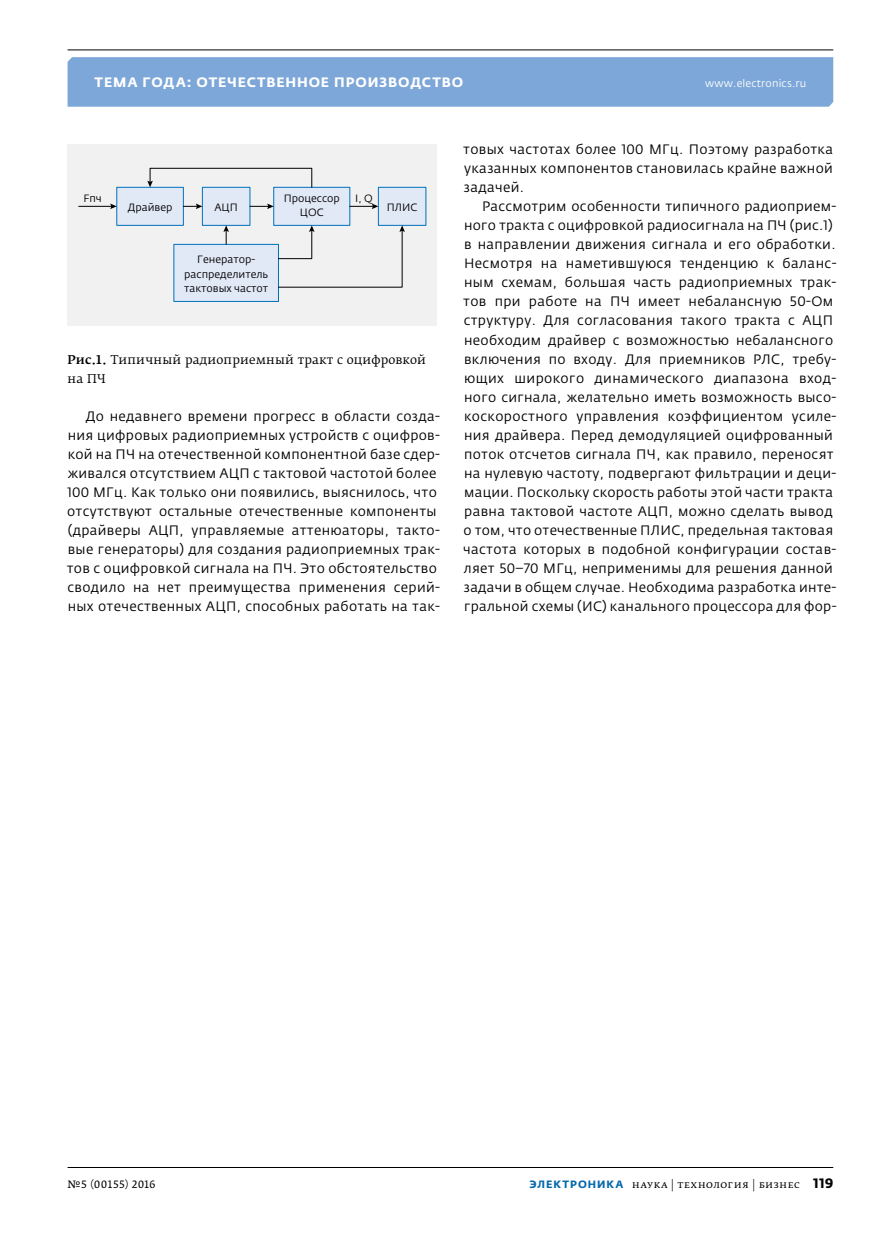
<style>
.page{position:relative;width:881px;height:1234px;background:#fff}
.page>*{position:absolute;margin:0;border:0;box-sizing:border-box;transform-origin:0 0}
.t1{font:13.5px/19px "Fedra Sans Pro";letter-spacing:.025em;color:#000}
.t2{font:700 13.5px "Fedra Sans Alt Pro";letter-spacing:.06em;color:#fff}
.t3{font:12px/19px "Fedra Serif B Pro";letter-spacing:.005em;color:#000}
.t4{font:10.5px/14.2px "Fedra Sans Pro";color:#000;text-align:center}
.t5{font:10.5px "Fedra Serif B Pro";letter-spacing:.035em;color:#000}
.t6{font:10.5px "Fedra Sans Pro";letter-spacing:.015em;color:#fff}
.t7{font:10.5px "Fedra Serif A Pro";letter-spacing:.035em;color:#000}
.s1{font-weight:500}
.s2{font-family:"Fedra Sans Alt Pro";font-weight:700;color:#0068ac}
.s3{font-family:"Fedra Sans Pro";font-weight:700;font-size:13.5px}
</style>
<div class="page">
<div style="left:67px;top:57px;width:765px;height:50px;background:#7da7d8"></div>
<hr style="left:67px;top:49px;width:765px;height:1px;background:#000">
<hr style="left:68px;top:1166px;width:764px;height:1px;background:#000">
<div style="left:68px;top:144px;width:368px;height:181px;background:#f1f1f2"></div>
<div style="left:116px;top:187px;width:67px;height:38px;background:#e1e8f6"></div>
<div style="left:202px;top:187px;width:48px;height:38px;background:#e1e8f6"></div>
<div style="left:378px;top:187px;width:48px;height:38px;background:#e1e8f6;border:1px solid #0072bc"></div>
<div style="left:273px;top:187px;width:77px;height:38px;background:#e1e8f6;border:1px solid #0072bc"></div>
<div style="left:174px;top:244px;width:104px;height:57px;background:#e1e8f6"></div>
<div style="left:174px;top:244px;width:104px;height:57px;border:1px solid #0072bc"></div>
<hr style="left:79px;top:206px;width:33px;height:1px;background:#000">
<svg style="left:110px;top:203px;width:7px;height:6px"></svg>
<svg style="left:183px;top:203px;width:19px;height:6px"></svg>
<svg style="left:250px;top:203px;width:23px;height:6px"></svg>
<svg style="left:350px;top:203px;width:28px;height:6px"></svg>
<svg style="left:223px;top:225px;width:6px;height:19px"></svg>
<svg style="left:277px;top:225px;width:128px;height:63px"></svg>
<svg style="left:147px;top:167px;width:165px;height:21px"></svg>
<p class="t2" style="left:95px;top:74px;width:370px">Тема года: отечественное производство</p>
<p class="t6" style="left:705px;top:77px;width:102px">www.electronics.ru</p>
<p class="t4" style="left:83px;top:191px;width:20px">Fпч</p>
<p class="t4" style="left:355px;top:191px;width:19px">I, Q</p>
<p class="t4" style="left:128px;top:200px;width:46px">Драйвер</p>
<p class="t4" style="left:214px;top:200px;width:25px">АЦП</p>
<p class="t4" style="left:283px;top:191px;width:58px">Процессор<br>ЦОС</p>
<p class="t4" style="left:387px;top:200px;width:32px">ПЛИС</p>
<p class="t4" style="left:184px;top:252px;width:86px">Генератор&shy;распределитель тактовых частот</p>
<p class="t3" style="left:68px;top:350px;width:360px"><span class="s1">Рис.1.</span> Типичный радиоприемный тракт с оцифровкой на ПЧ</p>
<p class="t1" style="left:67px;top:406px;width:375px;text-indent:19px">До недавнего времени прогресс в области созда&shy;ния цифровых радиоприемных устройств с оцифров&shy;кой на ПЧ на отечественной компонентной базе сдер&shy;живался отсутствием АЦП с тактовой частотой более 100 МГц. Как только они появились, выяснилось, что отсутствуют остальные отечественные компоненты (драйверы АЦП, управляемые аттенюаторы, такто&shy;вые генераторы) для создания радиоприемных трак&shy;тов с оцифровкой сигнала на ПЧ. Это обстоятельство сводило на нет преимущества применения серий&shy;ных отечественных АЦП, способных работать на так-</p>
<p class="t1" style="left:463px;top:140px;width:371px;text-align:justify">товых частотах более 100 МГц. Поэтому разработка указанных компонентов становилась крайне важной задачей.</p>
<p class="t1" style="left:463px;top:197px;width:375px;text-indent:19px">Рассмотрим особенности типичного радиоприем&shy;ного тракта с оцифровкой радиосигнала на ПЧ (рис.1) в направлении движения сигнала и его обработки.<br>Несмотря на наметившуюся тенденцию к баланс&shy;ным схемам, большая часть радиоприемных трак&shy;тов при работе на ПЧ имеет небалансную 50-Ом структуру. Для согласования такого тракта с АЦП необходим драйвер с возможностью небалансного включения по входу. Для приемников РЛС, требу&shy;ющих широкого динамического диапазона вход&shy;ного сигнала, желательно иметь возможность высо&shy;коскоростного управления коэффициентом усиле&shy;ния драйвера. Перед демодуляцией оцифрованный поток отсчетов сигнала ПЧ, как правило, переносят на нулевую частоту, подвергают фильтрации и деци&shy;мации. Поскольку скорость работы этой части тракта равна тактовой частоте АЦП, можно сделать вывод о том, что отечественные ПЛИС, предельная тактовая частота которых в подобной конфигурации состав&shy;ляет 50–70 МГц, неприменимы для решения данной задачи в общем случае. Необходима разработка инте&shy;гральной схемы (ИС) канального процессора для фор-</p>
<p class="t7" style="left:67px;top:1177px;width:90px">№5 (00155) 2016</p>
<p class="t5" style="left:529px;top:1177px;width:305px"><span class="s2">ЭЛЕКТРОНИКА</span> наука | технология | бизнес <span class="s3">119</span></p>
</div>
